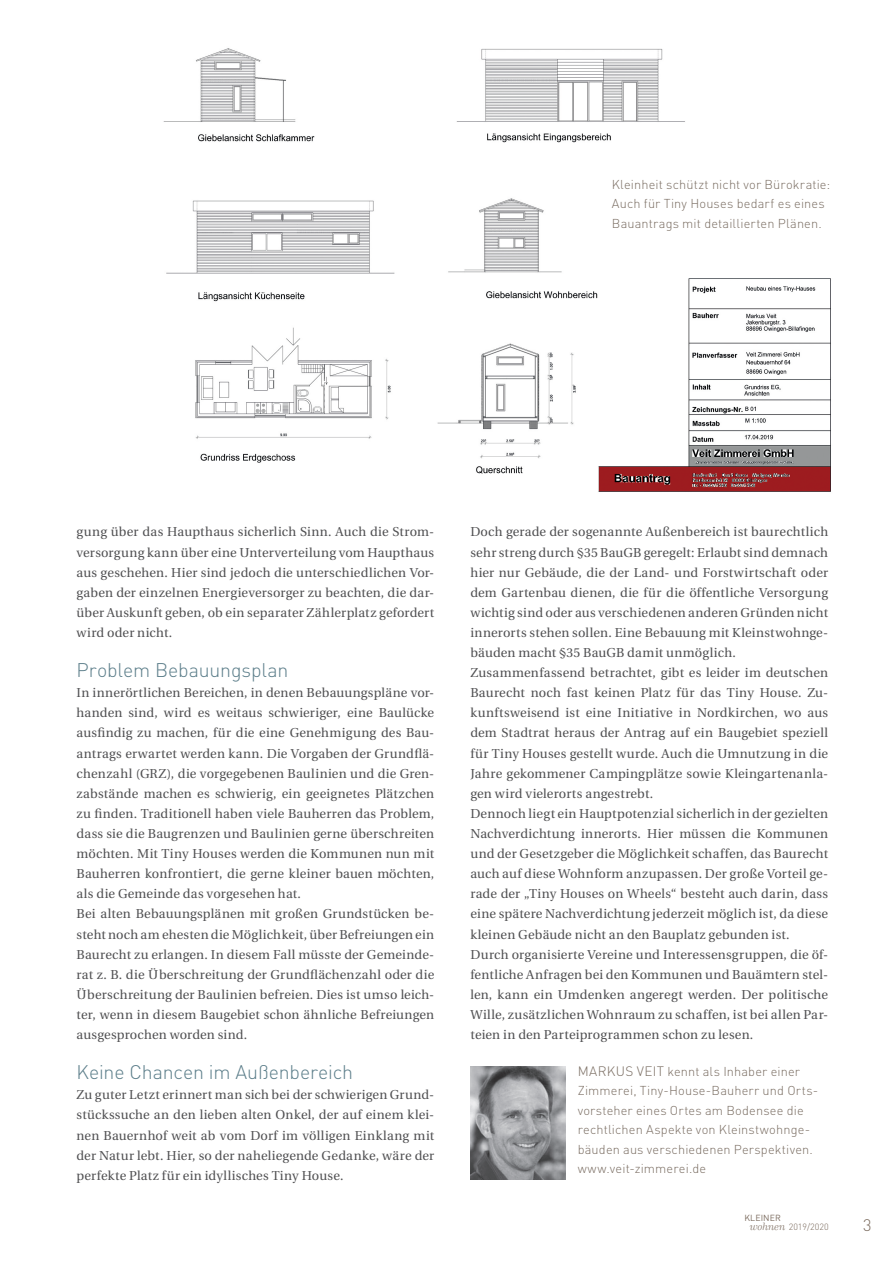
<style>
.page{position:relative;width:893px;height:1263px;background:#fff}
.page>*{position:absolute;margin:0;border:0;box-sizing:border-box;transform-origin:0 0}
.t1{font:300 19.5px "DIN";letter-spacing:-.01em;color:#5c7e8a}
.t2{font:300 16.5px "DIN";color:#7a6a5d}
.t3{font:12.9px/20.1px "Utopia";letter-spacing:.015em;color:#505052;text-align:justify}
.t4{font:300 12.75px/19.5px "DIN";letter-spacing:.015em;color:#796c61}
.t5{font:italic 300 10.65px "Eames Century Modern";letter-spacing:-.015em;color:#7a6a5d}
.t6{font:300 9px "DIN";color:#7a6a5d}
.t7{font:8.7px "DIN";letter-spacing:.01em;color:#7a6a5d}
.s1{font-size:13.5px}
</style>
<div class="page">
<img style="left:163px;top:48px;width:668px;height:444px">
<img style="left:470px;top:1066px;width:96px;height:113px">
<p class="t4" style="left:612px;top:174px;width:220px">Kleinheit schützt nicht vor Bürokratie:<br>Auch für Tiny Houses bedarf es eines<br>Bauantrags mit detaillierten Plänen.</p>
<p class="t3" style="left:77px;top:522px;width:359px">gung über das Haupthaus sicherlich Sinn. Auch die Strom&shy;versorgung kann über eine Unterverteilung vom Haupthaus aus geschehen. Hier sind jedoch die unterschiedlichen Vor&shy;gaben der einzelnen Energieversorger zu beachten, die dar&shy;über Auskunft geben, ob ein separater Zählerplatz gefordert wird oder nicht.</p>
<h1 class="t1" style="left:77px;top:658px;width:213px">Problem Bebauungsplan</h1>
<p class="t3" style="left:77px;top:683px;width:359px;text-align:left">In innerörtlichen Bereichen, in denen Bebauungspläne vor&shy;handen sind, wird es weitaus schwieriger, eine Baulücke ausfindig zu machen, für die eine Genehmigung des Bau&shy;antrags erwartet werden kann. Die Vorgaben der Grundflä&shy;chenzahl (GRZ), die vorgegebenen Baulinien und die Gren&shy;zabstände machen es schwierig, ein geeignetes Plätzchen zu finden. Traditionell haben viele Bauherren das Problem, dass sie die Baugrenzen und Baulinien gerne überschreiten möchten. Mit Tiny Houses werden die Kommunen nun mit Bauherren konfrontiert, die gerne kleiner bauen möchten, als die Gemeinde das vorgesehen hat.<br>Bei alten Bebauungsplänen mit großen Grundstücken be&shy;steht noch am ehesten die Möglichkeit, über Befreiungen ein Baurecht zu erlangen. In diesem Fall müsste der Gemeinde&shy;rat z. B. die Überschreitung der Grundflächenzahl oder die Überschreitung der Baulinien befreien. Dies ist umso leich&shy;ter, wenn in diesem Baugebiet schon ähnliche Befreiungen ausgesprochen worden sind.</p>
<h1 class="t1" style="left:77px;top:1060px;width:278px">Keine Chancen im Außenbereich</h1>
<p class="t3" style="left:77px;top:1085px;width:359px">Zu guter Letzt erinnert man sich bei der schwierigen Grund&shy;stückssuche an den lieben alten Onkel, der auf einem klei&shy;nen Bauernhof weit ab vom Dorf im völligen Einklang mit der Natur lebt. Hier, so der naheliegende Gedanke, wäre der perfekte Platz für ein idyllisches Tiny House.</p>
<p class="t3" style="left:470px;top:522px;width:359px;text-align:left">Doch gerade der sogenannte Außenbereich ist baurechtlich sehr streng durch §35 BauGB geregelt: Erlaubt sind demnach hier nur Gebäude, die der Land- und Forstwirtschaft oder dem Gartenbau dienen, die für die öffentliche Versorgung wichtig sind oder aus verschiedenen anderen Gründen nicht innerorts stehen sollen. Eine Bebauung mit Kleinstwohnge&shy;bäuden macht §35 BauGB damit unmöglich.<br>Zusammenfassend betrachtet, gibt es leider im deutschen Baurecht noch fast keinen Platz für das Tiny House. Zu&shy;kunftsweisend ist eine Initiative in Nordkirchen, wo aus dem Stadtrat heraus der Antrag auf ein Baugebiet speziell für Tiny Houses gestellt wurde. Auch die Umnutzung in die Jahre gekommener Campingplätze sowie Kleingartenanla&shy;gen wird vielerorts angestrebt.<br>Dennoch liegt ein Hauptpotenzial sicherlich in der gezielten Nachverdichtung innerorts. Hier müssen die Kommunen und der Gesetzgeber die Möglichkeit schaffen, das Baurecht auch auf diese Wohnform anzupassen. Der große Vorteil ge&shy;rade der „Tiny Houses on Wheels“ besteht auch darin, dass eine spätere Nachverdichtung jederzeit möglich ist, da diese kleinen Gebäude nicht an den Bauplatz gebunden ist.<br>Durch organisierte Vereine und Interessensgruppen, die öf&shy;fentliche Anfragen bei den Kommunen und Bauämtern stel&shy;len, kann ein Umdenken angeregt werden. Der politische Wille, zusätzlichen Wohnraum zu schaffen, ist bei allen Par&shy;teien in den Parteiprogrammen schon zu lesen.</p>
<p class="t4" style="left:578px;top:1061px;width:242px"><span class="s1">Markus Veit</span> kennt als I nhaber einer Zimmerei, Tiny-House-Bauherr und Orts&shy;vorsteher eines Ortes am Bodensee die rechtlichen Aspekte von Kleinstwohnge&shy;bäuden aus verschiedenen Perspektiven. www.veit-zimmerei.de</p>
<p class="t7" style="left:744px;top:1213px;width:38px">KLEINER</p>
<p class="t5" style="left:750px;top:1218px;width:37px">wohnen</p>
<p class="t2" style="left:863px;top:1214px;width:10px">3</p>
<p class="t6" style="left:789px;top:1222px;width:42px">2019/2020</p>
</div>
